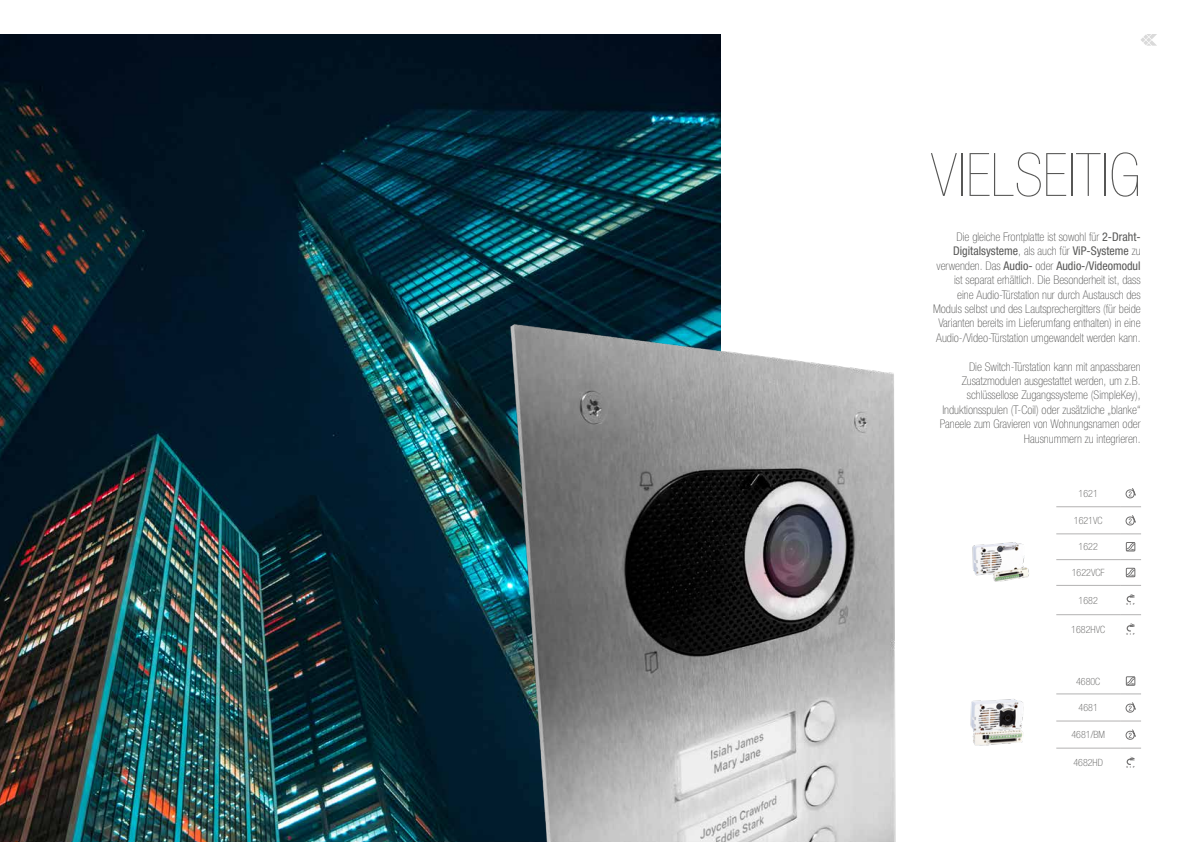
<style>
.page{position:relative;width:1191px;height:842px;background:#fff}
.page>*{position:absolute;margin:0;border:0;box-sizing:border-box;transform-origin:0 0}
.t1{font:200 condensed 60px "Helvetica Neue LTW1 G";color:#575756}
.t2{font:100 condensed 12px/14.4px "Helvetica Neue LTW1 G";color:#575756;text-align:right}
.t3{font:100 condensed 10px "Helvetica Neue LTW1 G";color:#575756}
.t4{font:700 condensed 2.9px "Helvetica Neue LTW1 G";letter-spacing:.73em;color:#706f6f}
.s1{font-weight:400}
</style>
<div class="page">
<img style="left:0;top:34px;width:720px;height:808px">
<svg style="left:1141px;top:34px;width:16px;height:12px"></svg>
<img style="left:487px;top:184px;width:409px;height:658px">
<hr style="left:1056px;top:614px;width:64px;height:1px;background:#b3b2b2">
<svg style="left:1120px;top:614px;width:21px;height:1px"></svg>
<hr style="left:1056px;top:506px;width:64px;height:1px;background:#b3b2b2">
<svg style="left:1120px;top:506px;width:21px;height:1px"></svg>
<hr style="left:1056px;top:534px;width:64px;height:1px;background:#b3b2b2">
<svg style="left:1120px;top:534px;width:21px;height:1px"></svg>
<hr style="left:1056px;top:559px;width:64px;height:1px;background:#b3b2b2">
<svg style="left:1120px;top:559px;width:21px;height:1px"></svg>
<hr style="left:1056px;top:585px;width:64px;height:1px;background:#b3b2b2">
<svg style="left:1120px;top:585px;width:21px;height:1px"></svg>
<hr style="left:1056px;top:694px;width:64px;height:1px;background:#b3b2b2">
<svg style="left:1120px;top:694px;width:21px;height:1px"></svg>
<hr style="left:1056px;top:721px;width:64px;height:1px;background:#b3b2b2">
<svg style="left:1120px;top:721px;width:21px;height:1px"></svg>
<hr style="left:1056px;top:748px;width:64px;height:1px;background:#b3b2b2">
<svg style="left:1120px;top:748px;width:21px;height:1px"></svg>
<img style="left:972px;top:542px;width:57px;height:40px">
<svg style="left:1125px;top:488px;width:11px;height:11px"></svg>
<svg style="left:1125px;top:515px;width:11px;height:11px"></svg>
<div style="left:1126px;top:542px;width:9px;height:9px;border:1px solid #706f6f"></div>
<svg style="left:1126px;top:542px;width:8px;height:9px"></svg>
<div style="left:1126px;top:568px;width:9px;height:9px;border:1px solid #706f6f"></div>
<svg style="left:1126px;top:568px;width:8px;height:9px"></svg>
<svg style="left:1126px;top:594px;width:8px;height:8px"></svg>
<svg style="left:1126px;top:623px;width:8px;height:8px"></svg>
<img style="left:970px;top:699px;width:54px;height:47px">
<div style="left:1126px;top:677px;width:9px;height:8px;border:1px solid #706f6f"></div>
<svg style="left:1126px;top:677px;width:8px;height:8px"></svg>
<svg style="left:1125px;top:702px;width:11px;height:11px"></svg>
<svg style="left:1125px;top:729px;width:11px;height:11px"></svg>
<svg style="left:1126px;top:757px;width:8px;height:8px"></svg>
<h1 class="t1" style="left:930px;top:140px;width:211px">VIELSEITIG</h1>
<p class="t2" style="left:933px;top:230px;width:209px">Die gleiche Frontplatte ist sowohl für <span class="s1">2-Draht-Digitalsysteme</span>, als auch für <span class="s1">ViP-Systeme</span> zu verwenden. Das <span class="s1">Audio-</span> oder <span class="s1">Audio-/Videomodul </span>ist separat erhältlich. Die Besonderheit ist, dass<br>eine Audio-Türstation nur durch Austausch des Moduls selbst und des Lautsprechergitters (für beide Varianten bereits im Lieferumfang enthalten) in eine Audio-/Video-Türstation umgewandelt werden kann.</p>
<p class="t2" style="left:940px;top:359px;width:202px">Die Switch-Türstation kann mit anpassbaren Zusatzmodulen ausgestattet werden, um z.B. schlüssellose Zugangssysteme (SimpleKey), Induktionsspulen (T-Coil) oder zusätzliche „blanke“ Paneele zum Gravieren von Wohnungsnamen oder Hausnummern zu integrieren.</p>
<p class="t3" style="left:1078px;top:488px;width:21px">1621</p>
<p class="t3" style="left:1073px;top:515px;width:30px">1621VC</p>
<p class="t3" style="left:1078px;top:541px;width:21px">1622</p>
<p class="t3" style="left:1071px;top:567px;width:34px">1622VCF</p>
<p class="t3" style="left:1078px;top:594px;width:21px">1682</p>
<p class="t3" style="left:1071px;top:624px;width:35px">1682HVC</p>
<p class="t3" style="left:1076px;top:675px;width:26px">4680C</p>
<p class="t3" style="left:1078px;top:702px;width:21px">4681</p>
<p class="t3" style="left:1071px;top:729px;width:35px">4681/BM</p>
<p class="t3" style="left:1073px;top:757px;width:31px">4682HD</p>
<p class="t4" style="left:1126px;top:602px;width:9px">VIP</p>
<p class="t4" style="left:1126px;top:632px;width:9px">VIP</p>
<p class="t4" style="left:1126px;top:765px;width:9px">VIP</p>
</div>
